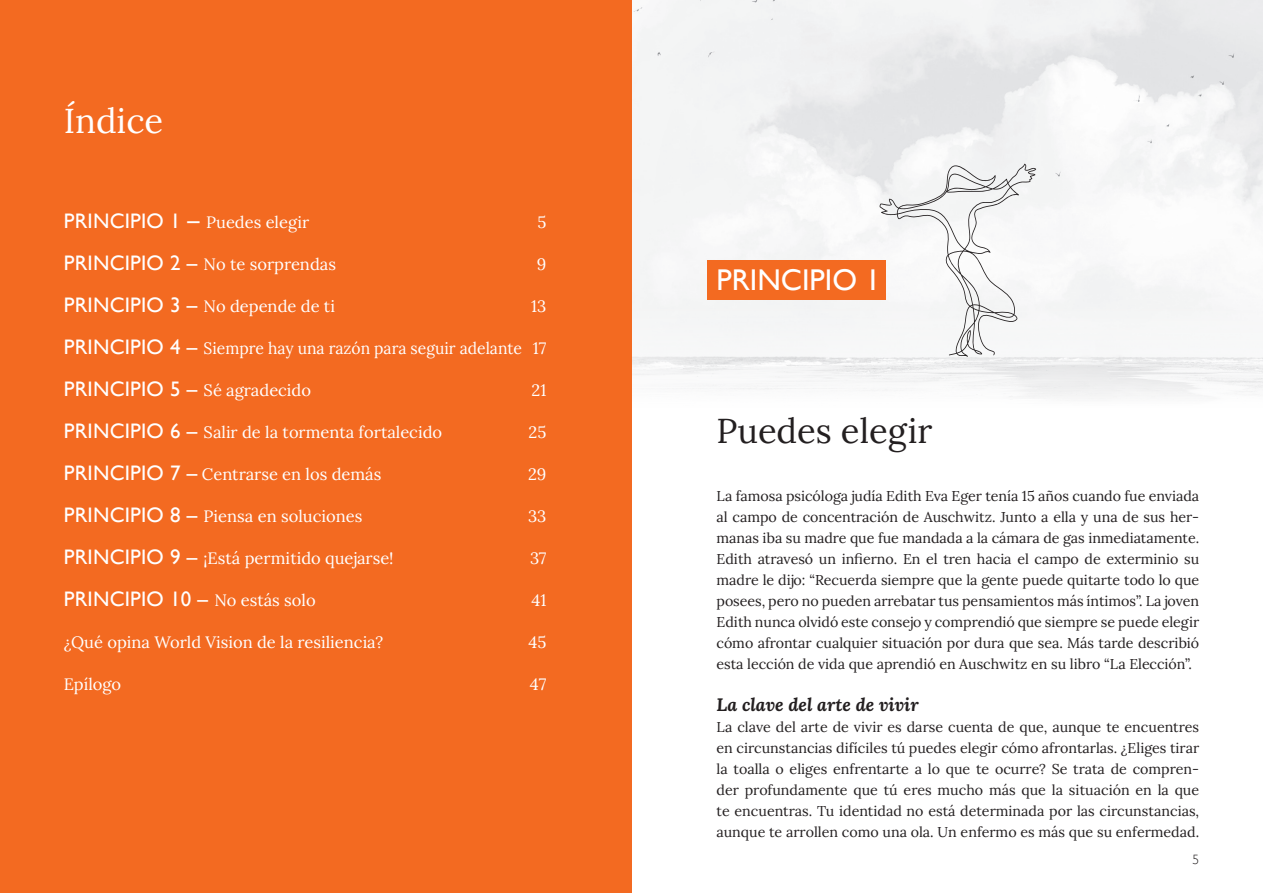
<style>
.page{position:relative;width:1263px;height:893px;background:#fff}
.page>*{position:absolute;margin:0;border:0;box-sizing:border-box;transform-origin:0 0}
.kop{font:34.5px "Lora";color:#231f20}
.kop-2{font:34.5px "Lora";color:#fff}
.principe{font:30px "Gill Sans";color:#fff}
.plat{font:21px "Gill Sans";letter-spacing:.01em;color:#fff}
.subkop{font:italic 18px "Lora";color:#231f20}
.plat-2{font:16.5px "Lora";color:#fff}
.plat-3{font:16.5px "Lora";color:#fff;scale:.95 1}
.plat-4{font:14.25px/21px "Lora";letter-spacing:-.005em;color:#231f20;text-align:justify}
.t1{font:300 13.5px "Gill Sans";color:#231f20}
.s1{font-family:"Gill Sans";font-size:21px}
.s2{font-family:"Gill Sans";font-size:24px}
.s3{font-family:"Lora";font-size:16.5px}
</style>
<div class="page">
<img style="left:631px;top:0;width:632px;height:419px">
<svg style="left:879px;top:164px;width:157px;height:193px"></svg>
<div style="left:0;top:0;width:631px;height:893px;background:#f36a21"></div>
<div style="left:707px;top:260px;width:179px;height:40px;background:#f36a21"></div>
<p class="kop-2" style="left:64px;top:94px;width:101px">Índice</p>
<p class="plat-2" style="left:64px;top:209px;width:247px"><span class="s1">PRINCIPIO 1</span> <span class="s2">–</span> Puedes elegir</p>
<p class="plat-2" style="left:537px;top:209px;width:10px">5</p>
<p class="plat-2" style="left:64px;top:251px;width:274px"><span class="s1">PRINCIPIO 2 –</span> No te sorprendas</p>
<p class="plat-2" style="left:537px;top:251px;width:11px">9</p>
<p class="plat-2" style="left:64px;top:293px;width:273px"><span class="s1">PRINCIPIO 3 –</span> No depende de ti</p>
<p class="plat-2" style="left:531px;top:293px;width:17px">13</p>
<p class="plat-3" style="left:64px;top:335px;width:509px"><span class="s1">PRINCIPIO 4 –</span> Siempre hay una razón para seguir adelante 17</p>
<p class="plat-2" style="left:64px;top:377px;width:249px"><span class="s1">PRINCIPIO 5 –</span> Sé agradecido</p>
<p class="plat-2" style="left:532px;top:377px;width:16px">21</p>
<p class="plat-2" style="left:64px;top:419px;width:380px"><span class="s1">PRINCIPIO 6 –</span> Salir de la tormenta fortalecido</p>
<p class="plat-2" style="left:529px;top:419px;width:19px">25</p>
<p class="plat-2" style="left:64px;top:461px;width:319px"><span class="s1">PRINCIPIO 7 –</span> Centrarse en los demás</p>
<p class="plat-2" style="left:528px;top:461px;width:20px">29</p>
<p class="plat-2" style="left:64px;top:503px;width:300px"><span class="s1">PRINCIPIO 8 –</span> Piensa en soluciones</p>
<p class="plat-2" style="left:528px;top:503px;width:20px">33</p>
<p class="plat-2" style="left:64px;top:545px;width:331px"><span class="s1">PRINCIPIO 9 –</span> ¡Está permitido quejarse!</p>
<p class="plat-2" style="left:530px;top:545px;width:18px">37</p>
<p class="plat" style="left:64px;top:586px;width:253px">PRINCIPIO 10 – <span class="s3">No estás solo</span></p>
<p class="plat-2" style="left:531px;top:587px;width:16px">41</p>
<p class="plat-2" style="left:64px;top:629px;width:321px">¿Qué opina World Vision de la resiliencia?</p>
<p class="plat-2" style="left:528px;top:629px;width:19px">45</p>
<p class="plat-2" style="left:64px;top:671px;width:59px">Epílogo</p>
<p class="plat-2" style="left:530px;top:671px;width:18px">47</p>
<p class="principe" style="left:716px;top:262px;width:165px">PRINCIPIO 1</p>
<p class="kop" style="left:716px;top:404px;width:217px">Puedes elegir</p>
<p class="plat-4" style="left:716px;top:484px;width:484px">La famosa psicóloga judía Edith Eva Eger tenía 15 años cuando fue enviada al campo de concentración de Auschwitz. Junto a ella y una de sus her&shy;manas iba su madre que fue mandada a la cámara de gas inmediatamente.<br>Edith atravesó un infierno. En el tren hacia el campo de exterminio su madre le dijo: “Recuerda siempre que la gente puede quitarte todo lo que posees, pero no pueden arrebatar tus pensamientos más íntimos”. La joven Edith nunca olvidó este consejo y comprendió que siempre se puede elegir cómo afrontar cualquier situación por dura que sea. Más tarde describió esta lección de vida que aprendió en Auschwitz en su libro “La Elección”.</p>
<p class="subkop" style="left:716px;top:692px;width:204px">La clave del arte de vivir</p>
<p class="plat-4" style="left:716px;top:715px;width:484px">La clave del arte de vivir es darse cuenta de que, aunque te encuentres en circunstancias difíciles tú puedes elegir cómo afrontarlas. ¿Eliges tirar la toalla o eliges enfrentarte a lo que te ocurre? Se trata de compren&shy;der profundamente que tú eres mucho más que la situación en la que te encuentras. Tu identidad no está determinada por las circunstancias, aunque te arrollen como una ola. Un enfermo es más que su enfermedad.</p>
<p class="t1" style="left:1192px;top:849px;width:8px">5</p>
</div>
